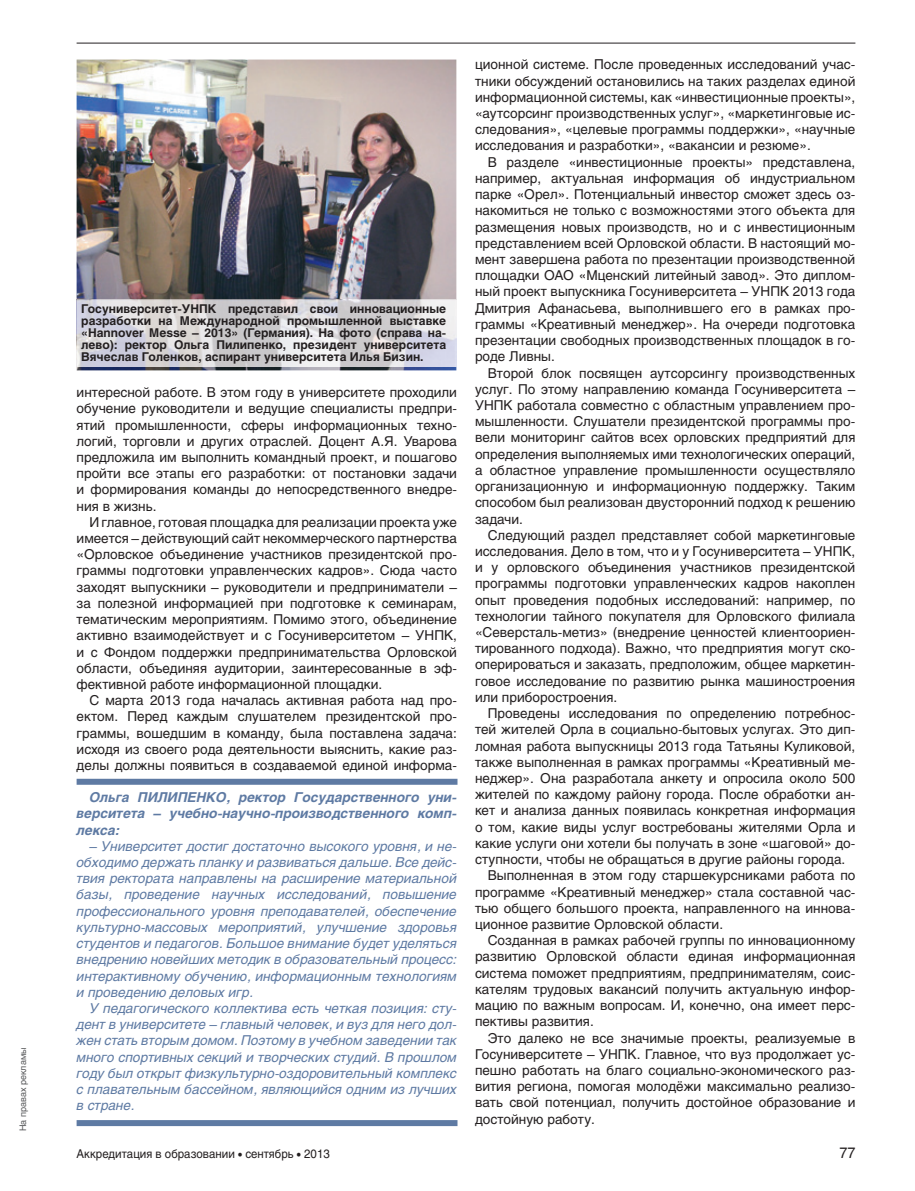
<style>
.page{position:relative;width:915px;height:1191px;background:#fff}
.page>*{position:absolute;margin:0;border:0;box-sizing:border-box;transform-origin:0 0}
.t1{font:15px "Helios C";color:#231f20;scale:.95 1}
.t2{font:13.5px/16.2px "Helios";color:#231f20;text-align:justify}
.t3{font:italic 13.5px/16.2px "Helios";color:#5e7aa3;text-align:justify}
.t4{font:italic 700 13.5px/16.2px "Helios";color:#5e7aa3;text-align:justify}
.t5{font:700 12px/12px "Helios";color:#231f20;text-align:justify}
.t6{font:12px "Helios";color:#231f20;scale:.95 1}
.t7{font:9px "Helios";color:#57585a}
</style>
<div class="page">
<img style="left:77px;top:60px;width:379px;height:310px">
<div style="left:77px;top:778px;width:380px;height:6px;background:#5e7aa3"></div>
<div style="left:77px;top:1120px;width:380px;height:6px;background:#5e7aa3"></div>
<img style="left:77px;top:300px;width:379px;height:66px">
<hr style="left:77px;top:43px;width:778px;height:1px;background:#231f20">
<p class="t7" style="left:18px;top:1131px;width:85px;rotate:-90deg">На правах рекламы</p>
<p class="t5" style="left:81px;top:303px;width:366px">Госуниверситет-УНПК представил свои инновационные разработки на Международной промышленной выставке «Hannover Messe – 2013» (Германия). На фото (справа на&shy;лево): ректор Ольга Пилипенко, президент университета Вячеслав Голенков, аспирант университета Илья Бизин.</p>
<p class="t2" style="left:77px;top:384px;width:382px">интересной работе. В этом году в университете проходили обучение руководители и ведущие специалисты предпри&shy;ятий промышленности, сферы информационных техно&shy;логий, торговли и других отраслей. Доцент А.Я. Уварова предложила им выполнить командный проект, и пошагово пройти все этапы его разработки: от постановки задачи и формирования команды до непосредственного внедре&shy;ния в жизнь.</p>
<p class="t2" style="left:77px;top:514px;width:382px;text-indent:13px">И главное, готовая площадка для реализации проекта уже имеется – действующий сайт некоммерческого партнерства «Орловское объединение участников президентской про&shy;граммы подготовки управленческих кадров». Сюда часто заходят выпускники – руководители и предприниматели – за полезной информацией при подготовке к семинарам, тематическим мероприятиям. Помимо этого, объединение активно взаимодействует и с Госуниверситетом – УНПК, и с Фондом поддержки предпринимательства Орловской области, объединяя аудитории, заинтересованные в эф&shy;фективной работе информационной площадки.</p>
<p class="t2" style="left:77px;top:692px;width:382px;text-indent:13px">С марта 2013 года началась активная работа над про&shy;ектом. Перед каждым слушателем президентской про&shy;граммы, вошедшим в команду, была поставлена задача: исходя из своего рода деятельности выяснить, какие раз&shy;делы должны появиться в создаваемой единой информа-</p>
<p class="t4" style="left:77px;top:789px;width:381px;text-indent:13px">Ольга ПИЛИПЕНКО, ректор Государственного уни&shy;верситета – учебно-научно-производственного комп&shy;лекса:</p>
<p class="t3" style="left:77px;top:838px;width:381px;text-indent:13px">– Университет достиг достаточно высокого уровня, и не&shy;обходимо держать планку и развиваться дальше. Все дейс&shy;твия ректората направлены на расширение материальной базы, проведение научных исследований, повышение профессионального уровня преподавателей, обеспечение культурно-массовых мероприятий, улучшение здоровья студентов и педагогов. Большое внимание будет уделяться внедрению новейших методик в образовательный процесс: интерактивному обучению, информационным технологиям и проведению деловых игр.</p>
<p class="t3" style="left:77px;top:1000px;width:381px;text-indent:13px">У педагогического коллектива есть четкая позиция: сту&shy;дент в университете – главный человек, и вуз для него дол&shy;жен стать вторым домом. Поэтому в учебном заведении так много спортивных секций и творческих студий. В прошлом году был открыт физкультурно-оздоровительный комплекс с плавательным бассейном, являющийся одним из лучших в стране.</p>
<p class="t2" style="left:475px;top:56px;width:382px">ционной системе. После проведенных исследований учас&shy;тники обсуждений остановились на таких разделах единой информационной системы, как «инвестиционные проекты», «аутсорсинг производственных услуг», «маркетинговые ис&shy;следования», «целевые программы поддержки», «научные исследования и разработки», «вакансии и резюме».</p>
<p class="t2" style="left:475px;top:154px;width:382px;text-indent:13px">В разделе «инвестиционные проекты» представлена, например, актуальная информация об индустриальном парке «Орел». Потенциальный инвестор сможет здесь оз&shy;накомиться не только с возможностями этого объекта для размещения новых производств, но и с инвестиционным представлением всей Орловской области. В настоящий мо&shy;мент завершена работа по презентации производственной площадки ОАО «Мценский литейный завод». Это диплом&shy;ный проект выпускника Госуниверситета – УНПК 2013 года Дмитрия Афанасьева, выполнившего его в рамках про&shy;граммы «Креативный менеджер». На очереди подготовка презентации свободных производственных площадок в го&shy;роде Ливны.</p>
<p class="t2" style="left:475px;top:364px;width:382px;text-indent:13px">Второй блок посвящен аутсорсингу производственных услуг. По этому направлению команда Госуниверситета – УНПК работала совместно с областным управлением про&shy;мышленности. Слушатели президентской программы про&shy;вели мониторинг сайтов всех орловских предприятий для определения выполняемых ими технологических операций, а областное управление промышленности осуществляло организационную и информационную поддержку. Таким способом был реализован двусторонний подход к решению задачи.</p>
<p class="t2" style="left:475px;top:527px;width:382px;text-indent:13px">Следующий раздел представляет собой маркетинговые исследования. Дело в том, что и у Госуниверситета – УНПК, и у орловского объединения участников президентской программы подготовки управленческих кадров накоплен опыт проведения подобных исследований: например, по технологии тайного покупателя для Орловского филиала «Северсталь-метиз» (внедрение ценностей клиентоориен&shy;тированного подхода). Важно, что предприятия могут ско&shy;оперироваться и заказать, предположим, общее маркетин&shy;говое исследование по развитию рынка машиностроения или приборостроения.</p>
<p class="t2" style="left:487px;top:705px;width:369px">Проведены исследования по определению потребнос-</p>
<p class="t2" style="left:475px;top:721px;width:382px">тей жителей Орла в социально-бытовых услугах. Это дип-</p>
<p class="t2" style="left:475px;top:737px;width:382px">ломная работа выпускницы 2013 года Татьяны Куликовой,</p>
<p class="t2" style="left:475px;top:754px;width:382px">также выполненная в рамках программы «Креативный ме-</p>
<p class="t2" style="left:475px;top:770px;width:382px">неджер». Она разработала анкету и опросила около 500</p>
<p class="t2" style="left:475px;top:786px;width:382px">жителей по каждому району города. После обработки ан-</p>
<p class="t2" style="left:475px;top:802px;width:382px">кет и анализа данных появилась конкретная информация</p>
<p class="t2" style="left:475px;top:818px;width:382px">о том, какие виды услуг востребованы жителями Орла и</p>
<p class="t2" style="left:475px;top:835px;width:382px">какие услуги они хотели бы получать в зоне «шаговой» до-</p>
<p class="t2" style="left:475px;top:851px;width:372px">ступности, чтобы не обращаться в другие районы города.</p>
<p class="t2" style="left:487px;top:867px;width:369px">Выполненная в этом году старшекурсниками работа по</p>
<p class="t2" style="left:475px;top:883px;width:382px">программе «Креативный менеджер» стала составной час-</p>
<p class="t2" style="left:475px;top:899px;width:382px">тью общего большого проекта, направленного на иннова-</p>
<p class="t2" style="left:475px;top:916px;width:249px">ционное развитие Орловской области.</p>
<p class="t2" style="left:487px;top:932px;width:369px">Созданная в рамках рабочей группы по инновационному</p>
<p class="t2" style="left:475px;top:948px;width:382px">развитию Орловской области единая информационная</p>
<p class="t2" style="left:475px;top:964px;width:382px">система поможет предприятиям, предпринимателям, соис-</p>
<p class="t2" style="left:475px;top:980px;width:382px">кателям трудовых вакансий получить актуальную инфор-</p>
<p class="t2" style="left:475px;top:997px;width:382px">мацию по важным вопросам. И, конечно, она имеет перс-</p>
<p class="t2" style="left:475px;top:1013px;width:120px">пективы развития.</p>
<p class="t2" style="left:487px;top:1029px;width:369px">Это далеко не все значимые проекты, реализуемые в</p>
<p class="t2" style="left:475px;top:1045px;width:382px">Госуниверситете – УНПК. Главное, что вуз продолжает ус-</p>
<p class="t2" style="left:475px;top:1062px;width:382px">пешно работать на благо социально-экономического раз-</p>
<p class="t2" style="left:475px;top:1078px;width:382px">вития региона, помогая молодёжи максимально реализо-</p>
<p class="t2" style="left:475px;top:1094px;width:382px">вать свой потенциал, получить достойное образование и</p>
<p class="t2" style="left:475px;top:1110px;width:121px">достойную работу.</p>
<p class="t6" style="left:77px;top:1147px;width:268px">Аккредитация в образовании • сентябрь • 2013</p>
<p class="t1" style="left:839px;top:1143px;width:18px">77</p>
</div>
